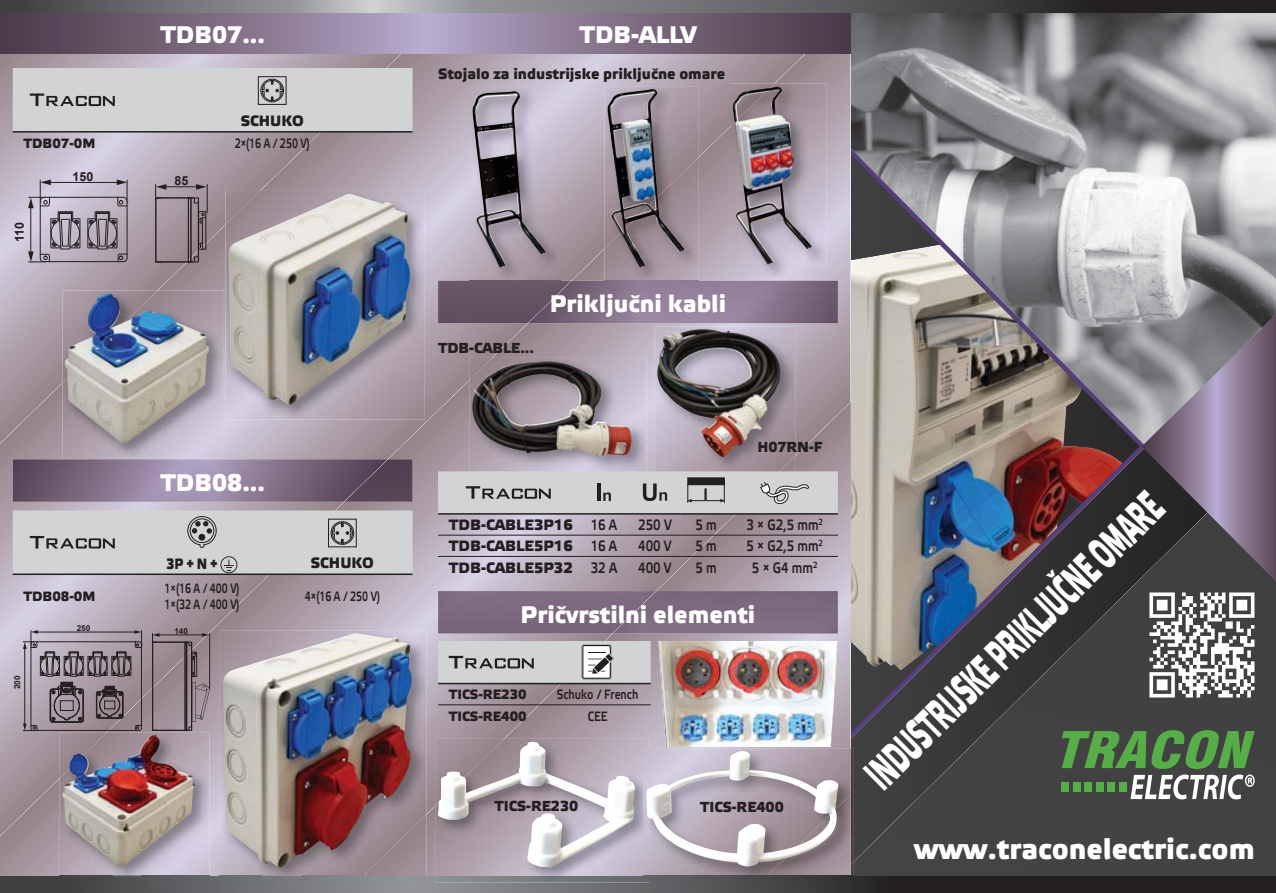
<style>
.page{position:relative;width:1276px;height:893px;background:#fff}
.page>*{position:absolute;margin:0;border:0;box-sizing:border-box;transform-origin:0 0}
.t1{font:700 45px "Etelka Medium Pro";color:#fff;scale:.49 1}
.t2{font:700 28.95px "Etelka Medium Pro";color:#fff}
.t3{font:700 24px "Etelka Medium Pro";color:#fff}
.t4{font:700 16.05px "Arial";color:#231f20}
.t5{font:700 15px "Etelka Medium Pro";color:#231f20}
.t6{font:15px "Etelka Narrow Medium Pro";color:#231f20}
.t7{font:700 15px "Etelka Medium Pro";color:#231f20;scale:.85 1}
.t8{font:700 14.4px "Etelka Medium Pro";color:#231f20}
.t9{font:13.5px/16.2px "Etelka Narrow Medium Pro";color:#231f20;scale:.89 1}
.t10{font:700 13.5px "Etelka Medium Pro";color:#231f20}
.t11{font:13.5px "Etelka Narrow Medium Pro";color:#231f20}
.t12{font:700 12.45px "Arial";color:#231f20}
.t13{font:700 8.25px "Arial";color:#231f20}
.s1{font-family:"Etelka Narrow Medium Pro";font-weight:400}
</style>
<div class="page">
<img style="left:0;top:0;width:1276px;height:892px">
<h3 class="t3" style="left:160px;top:21px;width:106px">TDB07...</h3>
<p class="t5" style="left:241px;top:112px;width:64px">SCHUKO</p>
<p class="t10" style="left:23px;top:135px;width:74px">TDB07-0M</p>
<p class="t9" style="left:235px;top:135px;width:86px">2×(16 A / 250 V)</p>
<p class="t12" style="left:13px;top:242px;width:22px;rotate:-90deg">110</p>
<p class="t12" style="left:72px;top:169px;width:22px">150</p>
<p class="t12" style="left:174px;top:174px;width:15px">85</p>
<h3 class="t3" style="left:160px;top:469px;width:106px">TDB08...</h3>
<p class="t7" style="left:167px;top:555px;width:61px">3P + N +</p>
<p class="t5" style="left:311px;top:554px;width:64px">SCHUKO</p>
<p class="t10" style="left:23px;top:588px;width:74px">TDB08-0M</p>
<p class="t9" style="left:164px;top:580px;width:86px">1×(16 A / 400 V)<br>1×(32 A / 400 V)</p>
<p class="t9" style="left:305px;top:588px;width:86px">4×(16 A / 250 V)</p>
<p class="t13" style="left:13px;top:689px;width:15px;rotate:-90deg">200</p>
<p class="t13" style="left:77px;top:623px;width:15px">250</p>
<p class="t13" style="left:174px;top:626px;width:15px">140</p>
<h3 class="t3" style="left:579px;top:21px;width:119px">TDB-ALLV</h3>
<p class="t5" style="left:438px;top:65px;width:288px">Stojalo za industrijske priključne omare</p>
<p class="t8" style="left:438px;top:340px;width:97px">TDB-CABLE...</p>
<h3 class="t3" style="left:550px;top:289px;width:178px">Priključni kabli</h3>
<p class="t4" style="left:703px;top:485px;width:6px">l</p>
<p class="t8" style="left:757px;top:439px;width:67px">H07RN-F</p>
<p class="t5" style="left:449px;top:516px;width:170px">TDB-CABLE3P16 <span class="s1">16 A</span></p>
<p class="t6" style="left:638px;top:516px;width:35px">250 V</p>
<p class="t6" style="left:695px;top:516px;width:23px">5 m</p>
<p class="t6" style="left:746px;top:516px;width:78px">3 × G2,5 mm<sup>2</sup></p>
<p class="t5" style="left:449px;top:537px;width:170px">TDB-CABLE5P16 <span class="s1">16 A</span></p>
<p class="t6" style="left:638px;top:537px;width:35px">400 V</p>
<p class="t6" style="left:695px;top:537px;width:23px">5 m</p>
<p class="t6" style="left:746px;top:537px;width:78px">5 × G2,5 mm<sup>2</sup></p>
<p class="t5" style="left:449px;top:559px;width:170px">TDB-CABLE5P32 <span class="s1">32 A</span></p>
<p class="t6" style="left:638px;top:559px;width:35px">400 V</p>
<p class="t6" style="left:695px;top:559px;width:23px">5 m</p>
<p class="t6" style="left:752px;top:559px;width:67px">5 × G4 mm<sup>2</sup></p>
<h3 class="t3" style="left:520px;top:601px;width:236px">Pričvrstilni elementi</h3>
<p class="t10" style="left:449px;top:687px;width:80px">TICS-RE230</p>
<p class="t11" style="left:557px;top:687px;width:83px">Schuko / French</p>
<p class="t10" style="left:449px;top:708px;width:80px">TICS-RE400</p>
<p class="t11" style="left:588px;top:708px;width:21px">CEE</p>
<p class="t8" style="left:494px;top:798px;width:85px">TICS-RE230</p>
<p class="t8" style="left:700px;top:799px;width:85px">TICS-RE400</p>
<h1 class="t1" style="left:854px;top:763px;width:815px;rotate:-45deg">INDUSTRIJSKE PRIKLJUČNE OMARE</h1>
<h2 class="t2" style="left:914px;top:832px;width:342px">www.traconelectric.com</h2>
</div>
